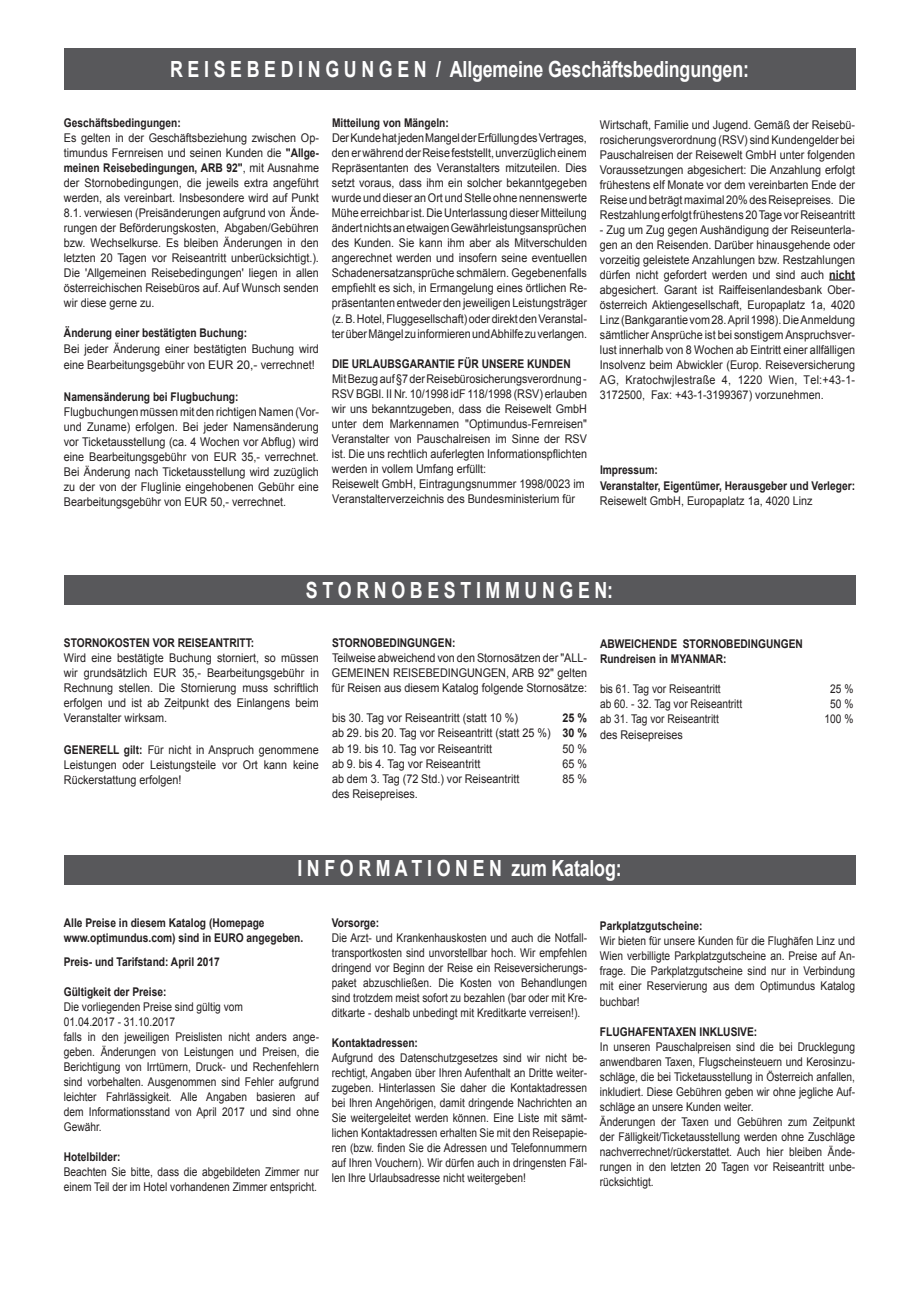
<style>
.page{position:relative;width:919px;height:1289px;background:#fff}
.page>*{position:absolute;margin:0;border:0;box-sizing:border-box;transform-origin:0 0}
.t1{font:700 22.2px "Arial";letter-spacing:-.01em;color:#fff;scale:.8 1}
.t2{font:12px/15px "Arial";color:#231f20;text-align:justify;scale:.9 1}
.t3{font:12px/15px "Arial";color:#231f20;scale:.85 1}
.t4{font:700 12px/15.1px "Arial";color:#231f20;scale:.85 1}
.s1{font-weight:700}
</style>
<div class="page">
<div style="left:64px;top:49px;width:791px;height:41px;background:#58585b"></div>
<svg style="left:829px;top:279px;width:26px;height:1px"></svg>
<div style="left:64px;top:854px;width:791px;height:30px;background:#58585b"></div>
<div style="left:64px;top:575px;width:791px;height:29px;background:#58585b"></div>
<h1 class="t1" style="left:170px;top:55px;width:725px">R E I S E B E D I N G U N G E N / Allgemeine Geschäftsbedingungen:</h1>
<p class="t4" style="left:64px;top:115px;width:139px">Geschäftsbedingungen:</p>
<p class="t2" style="left:64px;top:130px;width:285px">Es gelten in der Geschäftsbeziehung zwischen Op&shy;timundus Fernreisen und seinen Kunden die <span class="s1">"Allge&shy;meinen Reisebedingungen, ARB 92"</span>, mit Ausnahme der Stornobedingungen, die jeweils extra angeführt werden, als vereinbart. Insbesondere wird auf Punkt 8.1. verwiesen (Preisänderungen aufgrund von Ände&shy;rungen der Beförderungskosten, Abgaben/Gebühren bzw. Wechselkurse. Es bleiben Änderungen in den letzten 20 Tagen vor Reiseantritt unberücksichtigt.).<br>Die 'Allgemeinen Reisebedingungen' liegen in allen österreichischen Reisebüros auf. Auf Wunsch senden wir diese gerne zu.</p>
<p class="t4" style="left:64px;top:326px;width:217px">Änderung einer bestätigten Buchung:</p>
<p class="t2" style="left:64px;top:340px;width:285px;line-height:16.5px">Bei jeder Änderung einer bestätigten Buchung wird eine Bearbeitungsgebühr von EUR 20,- verrechnet!</p>
<p class="t4" style="left:64px;top:389px;width:207px">Namensänderung bei Flugbuchung:</p>
<p class="t2" style="left:64px;top:404px;width:285px">Flugbuchungen müssen mit den richtigen Namen (Vor&shy;und Zuname) erfolgen. Bei jeder Namensänderung vor Ticketausstellung (ca. 4 Wochen vor Abflug) wird eine Bearbeitungsgebühr von EUR 35,- verrechnet.<br>Bei Änderung nach Ticketausstellung wird zuzüglich zu der von der Fluglinie eingehobenen Gebühr eine Bearbeitungsgebühr von EUR 50,- verrechnet.</p>
<p class="t4" style="left:332px;top:116px;width:139px">Mitteilung von Mängeln:</p>
<p class="t2" style="left:332px;top:131px;width:285px">Der Kunde hat jeden Mangel der Erfüllung des Vertrages, den er während der Reise feststellt, unverzüglich einem Repräsentanten des Veranstalters mitzuteilen. Dies setzt voraus, dass ihm ein solcher bekanntgegeben wurde und dieser an Ort und Stelle ohne nennenswerte Mühe erreichbar ist. Die Unterlassung dieser Mitteilung ändert nichts an etwaigen Gewährleistungsansprüchen des Kunden. Sie kann ihm aber als Mitverschulden angerechnet werden und insofern seine eventuellen Schadenersatzansprüche schmälern. Gegebenenfalls empfiehlt es sich, in Ermangelung eines örtlichen Re&shy;präsentanten entweder den jeweiligen Leistungsträger (z. B. Hotel, Fluggesellschaft) oder direkt den Veranstal&shy;ter über Mängel zu informieren und Abhilfe zu verlangen.</p>
<p class="t4" style="left:332px;top:356px;width:41px">Die Urlaubsgarantie</p>
<p class="t4" style="left:458px;top:356px;width:38px">für unsere</p>
<p class="t4" style="left:527px;top:356px;width:18px">Kunden</p>
<p class="t2" style="left:332px;top:371px;width:285px;text-align:left">Mit Bezug auf §7 der Reisebürosicherungsverordnung - RSV BGBl. II Nr. 10/1998 idF 118/1998 (RSV) erlauben wir uns bekanntzugeben, dass die Reisewelt GmbH unter dem Markennamen "Optimundus-Fernreisen" Veranstalter von Pauschalreisen im Sinne der RSV ist. Die uns rechtlich auferlegten Informationspflichten werden in vollem Umfang erfüllt:<br>Reisewelt GmbH, Eintragungsnummer 1998/0023 im Veranstalterverzeichnis des Bundesministerium für</p>
<p class="t2" style="left:600px;top:117px;width:285px">Wirtschaft, Familie und Jugend. Gemäß der Reisebü&shy;rosicherungsverordnung (RSV) sind Kundengelder bei Pauschalreisen der Reisewelt GmbH unter folgenden Voraussetzungen abgesichert: Die Anzahlung erfolgt frühestens elf Monate vor dem vereinbarten Ende der Reise und beträgt maximal 20% des Reisepreises. Die Restzahlung erfolgt frühestens 20 Tage vor Reiseantritt</p>
<p class="t2" style="left:600px;top:222px;width:285px">- Zug um Zug gegen Aushändigung der Reiseunterla&shy;gen an den Reisenden. Darüber hinausgehende oder vorzeitig geleistete Anzahlungen bzw. Restzahlungen dürfen nicht gefordert werden und sind auch <span class="s1">nicht </span>abgesichert. Garant ist Raiffeisenlandesbank Ober&shy;österreich Aktiengesellschaft, Europaplatz 1a, 4020<br>Linz (Bankgarantie vom 28. April 1998). Die Anmeldung sämtlicher Ansprüche ist bei sonstigem Anspruchsver&shy;lust innerhalb von 8 Wochen ab Eintritt einer allfälligen Insolvenz beim Abwickler (Europ. Reiseversicherung AG, Kratochwjlestraße 4, 1220 Wien, Tel:+43-1- 3172500, Fax: +43-1-3199367) vorzunehmen.</p>
<p class="t4" style="left:600px;top:463px;width:301px">Impressum:<br>Veranstalter, Eigentümer, Herausgeber und Verleger:</p>
<p class="t2" style="left:600px;top:493px;width:238px">Reisewelt GmbH, Europaplatz 1a, 4020 Linz</p>
<h1 class="t1" style="left:306px;top:575px;width:385px">S T O R N O B E S T I M M U N G E N:</h1>
<p class="t4" style="left:64px;top:635px;width:225px">STORNOKOSTEN VOR REISEANTRITT:</p>
<p class="t2" style="left:64px;top:650px;width:285px">Wird eine bestätigte Buchung storniert, so müssen wir grundsätzlich EUR 35,- Bearbeitungsgebühr in Rechnung stellen. Die Stornierung muss schriftlich erfolgen und ist ab Zeitpunkt des Einlangens beim Veranstalter wirksam.</p>
<p class="t2" style="left:64px;top:742px;width:285px"><span class="s1">GENERELL gilt:</span> Für nicht in Anspruch genommene Leistungen oder Leistungsteile vor Ort kann keine Rückerstattung erfolgen!</p>
<p class="t4" style="left:332px;top:635px;width:147px">STORNOBEDINGUNGEN:</p>
<p class="t2" style="left:332px;top:650px;width:285px">Teilweise abweichend von den Stornosätzen der "ALL-GEMEINEN REISEBEDINGUNGEN, ARB 92" gelten für Reisen aus diesem Katalog folgende Stornosätze:</p>
<p class="t2" style="left:332px;top:710px;width:208px">bis 30. Tag vor Reiseantritt (statt 10 %)</p>
<p class="t2" style="left:332px;top:710px;width:285px;text-indent:230px"><span class="s1">25 % </span>ab 29. bis 20. Tag vor Reiseantritt (statt 25 %) <span class="s1">30 % </span>ab 19. bis 10. Tag vor Reiseantritt</p>
<p class="t2" style="left:562px;top:741px;width:29px">50 %</p>
<p class="t2" style="left:332px;top:756px;width:166px">ab 9. bis 4. Tag vor Reiseantritt</p>
<p class="t2" style="left:562px;top:756px;width:29px">65 %</p>
<p class="t2" style="left:332px;top:771px;width:210px">ab dem 3. Tag (72 Std.) vor Reiseantritt</p>
<p class="t2" style="left:562px;top:771px;width:29px">85 %</p>
<p class="t2" style="left:332px;top:786px;width:97px">des Reisepreises.</p>
<p class="t4" style="left:600px;top:636px;width:240px">ABWEICHENDE STORNOBEDINGUNGEN<br>Rundreisen in MYANMAR:</p>
<p class="t3" style="left:600px;top:681px;width:143px">bis 61. Tag vor Reiseantritt</p>
<p class="t3" style="left:830px;top:681px;width:29px">25 %</p>
<p class="t3" style="left:600px;top:696px;width:169px">ab 60. - 32. Tag vor Reiseantritt</p>
<p class="t3" style="left:830px;top:696px;width:29px">50 %</p>
<p class="t3" style="left:600px;top:711px;width:141px">ab 31. Tag vor Reiseantritt</p>
<p class="t3" style="left:824px;top:711px;width:36px">100 %</p>
<p class="t2" style="left:600px;top:727px;width:94px">des Reisepreises</p>
<h1 class="t1" style="left:297px;top:853px;width:407px">I N F O R M A T I O N E N zum Katalog:</h1>
<p class="t4" style="left:64px;top:915px;width:283px">Alle Preise in diesem Katalog (Homepage www.optimundus.com) sind in EURO angegeben.</p>
<p class="t4" style="left:64px;top:954px;width:185px">Preis- und Tarifstand: April 2017</p>
<p class="t4" style="left:64px;top:984px;width:122px">Gültigkeit der Preise:</p>
<p class="t3" style="left:64px;top:999px;width:302px">Die vorliegenden Preise sind gültig vom<br>01.04.2017 - 31.10.2017<br>falls in den jeweiligen Preislisten nicht anders ange&shy;geben. Änderungen von Leistungen und Preisen, die Berichtigung von Irrtümern, Druck- und Rechenfehlern sind vorbehalten. Ausgenommen sind Fehler aufgrund leichter Fahrlässigkeit. Alle Angaben basieren auf dem Informationsstand von April 2017 und sind ohne Gewähr.</p>
<p class="t4" style="left:64px;top:1149px;width:68px">Hotelbilder:</p>
<p class="t3" style="left:64px;top:1164px;width:302px">Beachten Sie bitte, dass die abgebildeten Zimmer nur einem Teil der im Hotel vorhandenen Zimmer entspricht.</p>
<p class="t4" style="left:332px;top:915px;width:57px">Vorsorge:</p>
<p class="t3" style="left:332px;top:930px;width:302px;text-align:justify">Die Arzt- und Krankenhauskosten und auch die Notfall&shy;transportkosten sind unvorstellbar hoch. Wir empfehlen dringend vor Beginn der Reise ein Reiseversicherungs&shy;paket abzuschließen. Die Kosten von Behandlungen sind trotzdem meist sofort zu bezahlen (bar oder mit Kre&shy;ditkarte - deshalb unbedingt mit Kreditkarte verreisen!).</p>
<p class="t4" style="left:332px;top:1035px;width:103px">Kontaktadressen:</p>
<p class="t3" style="left:332px;top:1050px;width:302px;text-align:justify">Aufgrund des Datenschutzgesetzes sind wir nicht be&shy;rechtigt, Angaben über Ihren Aufenthalt an Dritte weiter&shy;zugeben. Hinterlassen Sie daher die Kontaktadressen bei Ihren Angehörigen, damit dringende Nachrichten an Sie weitergeleitet werden können. Eine Liste mit sämt&shy;lichen Kontaktadressen erhalten Sie mit den Reisepapie&shy;ren (bzw. finden Sie die Adressen und Telefonnummern auf Ihren Vouchern). Wir dürfen auch in dringensten Fäl&shy;len Ihre Urlaubsadresse nicht weitergeben!</p>
<p class="t4" style="left:600px;top:919px;width:122px">Parkplatzgutscheine:</p>
<p class="t3" style="left:600px;top:933px;width:302px;text-align:justify">Wir bieten für unsere Kunden für die Flughäfen Linz und Wien verbilligte Parkplatzgutscheine an. Preise auf An&shy;frage. Die Parkplatzgutscheine sind nur in Verbindung mit einer Reservierung aus dem Optimundus Katalog buchbar!</p>
<p class="t4" style="left:600px;top:1024px;width:187px">FLUGHAFENTAXEN INKLUSIVE:</p>
<p class="t3" style="left:600px;top:1038px;width:302px">In unseren Pauschalpreisen sind die bei Drucklegung anwendbaren Taxen, Flugscheinsteuern und Kerosinzu&shy;schläge, die bei Ticketausstellung in Österreich anfallen, inkludiert. Diese Gebühren geben wir ohne jegliche Auf&shy;schläge an unsere Kunden weiter.<br>Änderungen der Taxen und Gebühren zum Zeitpunkt der Fälligkeit/Ticketausstellung werden ohne Zuschläge nachverrechnet/rückerstattet. Auch hier bleiben Ände&shy;rungen in den letzten 20 Tagen vor Reiseantritt unbe&shy;rücksichtigt.</p>
</div>
